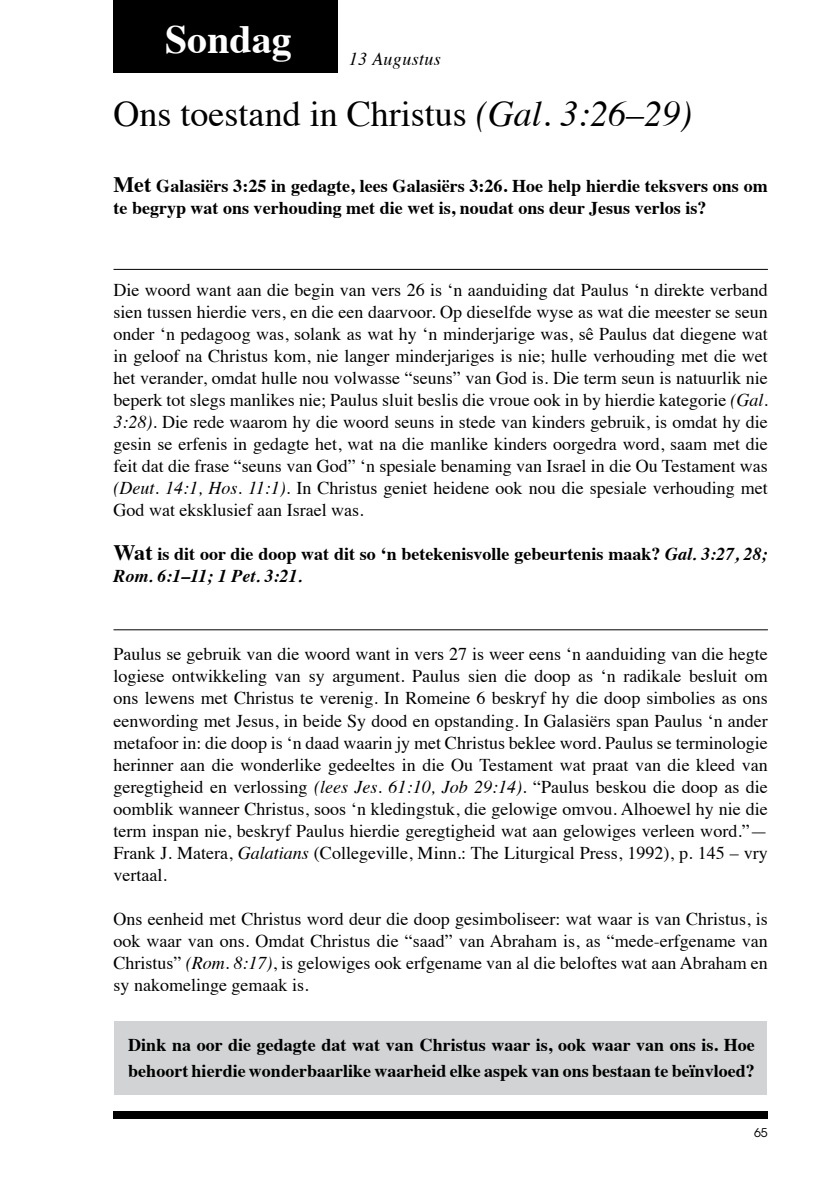
<style>
.page{position:relative;width:840px;height:1191px;background:#fff}
.page>*{position:absolute;margin:0;border:0;box-sizing:border-box;transform-origin:0 0}
.t1{font:700 40px "Times";color:#fff}
.t2{font:36px "Times";color:#000}
.t3{font:18px/22px "Times";color:#000;text-align:justify}
.t4{font:700 18px/22px "Times";color:#000}
.t5{font:italic 18px "Times";letter-spacing:.02em;color:#000}
.t6{font:12px "ITC Avant Garde Std";color:#000}
.s1{font-style:italic}
.s2{font-size:22px}
</style>
<div class="page">
<div style="left:113px;top:1111px;width:654px;height:8px;background:#000"></div>
<div style="left:113px;top:0;width:225px;height:72px;background:#000"></div>
<hr style="left:113px;top:629px;width:654px;height:1px;background:#000">
<hr style="left:113px;top:269px;width:654px;height:1px;background:#000">
<div style="left:114px;top:1020px;width:652px;height:74px;background:#d1d3d4"></div>
<h1 class="t1" style="left:165px;top:1px;width:128px">Sondag</h1>
<p class="t5" style="left:349px;top:43px;width:93px">13 Augustus</p>
<h2 class="t2" style="left:113px;top:80px;width:579px">Ons toestand in Christus <span class="s1">(Gal. 3:26–29)</span></h2>
<p class="t4" style="left:113px;top:173px;width:655px"><span class="s2">Met</span> Galasiërs 3:25 in gedagte, lees Galasiërs 3:26. Hoe help hierdie teksvers ons om te begryp wat ons verhouding met die wet is, noudat ons deur Jesus verlos is?</p>
<p class="t3" style="left:113px;top:278px;width:655px">Die woord want aan die begin van vers 26 is ‘n aanduiding dat Paulus ‘n direkte verband sien tussen hierdie vers, en die een daarvoor. Op dieselfde wyse as wat die meester se seun onder ‘n pedagoog was, solank as wat hy ‘n minderjarige was, sê Paulus dat diegene wat in geloof na Christus kom, nie langer minderjariges is nie; hulle verhouding met die wet het verander, omdat hulle nou volwasse “seuns” van God is. Die term seun is natuurlik nie beperk tot slegs manlikes nie; Paulus sluit beslis die vroue ook in by hierdie kategorie <span class="s1">(Gal.<br>3:28)</span>. Die rede waarom hy die woord seuns in stede van kinders gebruik, is omdat hy die gesin se erfenis in gedagte het, wat na die manlike kinders oorgedra word, saam met die feit dat die frase “seuns van God” ‘n spesiale benaming van Israel in die Ou Testament was <span class="s1">(Deut. 14:1, Hos. 11:1)</span>. In Christus geniet heidene ook nou die spesiale verhouding met God wat eksklusief aan Israel was.</p>
<p class="t4" style="left:113px;top:541px;width:655px"><span class="s2">Wat</span> is dit oor die doop wat dit so ‘n betekenisvolle gebeurtenis maak? <span class="s1">Gal. 3:27, 28;<br>Rom. 6:1–11; 1 Pet. 3:21.</span></p>
<p class="t3" style="left:113px;top:642px;width:655px">Paulus se gebruik van die woord want in vers 27 is weer eens ‘n aanduiding van die hegte logiese ontwikkeling van sy argument. Paulus sien die doop as ‘n radikale besluit om ons lewens met Christus te verenig. In Romeine 6 beskryf hy die doop simbolies as ons eenwording met Jesus, in beide Sy dood en opstanding. In Galasiërs span Paulus ‘n ander metafoor in: die doop is ‘n daad waarin jy met Christus beklee word. Paulus se terminologie herinner aan die wonderlike gedeeltes in die Ou Testament wat praat van die kleed van geregtigheid en verlossing <span class="s1">(lees Jes. 61:10, Job 29:14)</span>. “Paulus beskou die doop as die oomblik wanneer Christus, soos ‘n kledingstuk, die gelowige omvou. Alhoewel hy nie die term inspan nie, beskryf Paulus hierdie geregtigheid wat aan gelowiges verleen word.”— Frank J. Matera, <span class="s1">Galatians</span> (Collegeville, Minn.: The Liturgical Press, 1992), p. 145 – vry vertaal.</p>
<p class="t3" style="left:113px;top:906px;width:655px">Ons eenheid met Christus word deur die doop gesimboliseer: wat waar is van Christus, is ook waar van ons. Omdat Christus die “saad” van Abraham is, as “mede-erfgename van Christus” <span class="s1">(Rom. 8:17)</span>, is gelowiges ook erfgename van al die beloftes wat aan Abraham en sy nakomelinge gemaak is.</p>
<p class="t4" style="left:128px;top:1029px;width:627px;line-height:26px">Dink na oor die gedagte dat wat van Christus waar is, ook waar van ons is. Hoe behoort hierdie wonderbaarlike waarheid elke aspek van ons bestaan te beïnvloed?</p>
<p class="t6" style="left:753px;top:1125px;width:15px">65</p>
</div>
